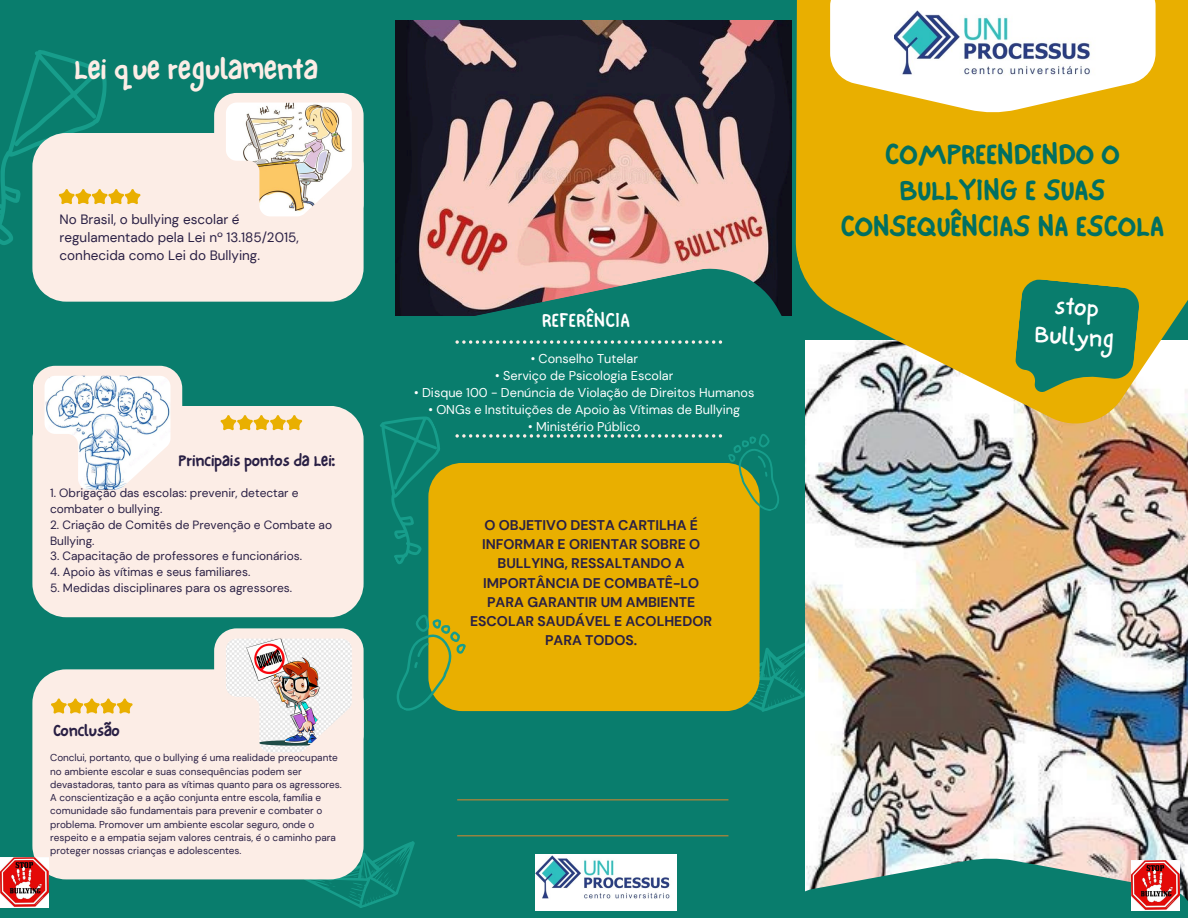
<style>
.page{position:relative;width:1188px;height:918px;background:#097d6d}
.page>*{position:absolute;margin:0;border:0;box-sizing:border-box;transform-origin:0 0}
.t1{font:30.15px/35.8px "NF One Little Font Bold";color:#016f61;text-align:center}
.t2{font:30px "NF One Little Font Bold";color:#fcede6}
.t3{font:25.2px/29.7px "NF One Little Font Regular";color:#fff;text-align:center}
.t4{font:21px "NF One Little Font Regular";color:#fff}
.t5{font:16.5px "NF One Little Font Bold";color:#291f44}
.t6{font:700 13.95px/19px "DM Sans";color:#291f44;text-align:center}
.t7{font:13.5px/18px "DM Sans";color:#291f44}
.t8{font:12.75px "DM Sans";color:#fff}
.t9{font:11.85px/15.9px "DM Sans";color:#291f44}
.t10{font:10.05px/13.4px "DM Sans";color:#291f44}
</style>
<div class="page">
<img style="left:396px;top:21px;width:396px;height:242px">
<div style="left:214px;top:93px;width:150px;height:133px;background:#fcede6;border-radius:22px"></div>
<svg style="left:395px;top:263px;width:397px;height:604px"></svg>
<svg style="left:694px;top:634px;width:111px;height:88px"></svg>
<img style="left:805px;top:430px;width:383px;height:428px">
<svg style="left:796px;top:0;width:392px;height:430px;background:#ddb42a"></svg>
<svg style="left:830px;top:0;width:326px;height:112px;background:#f9e9bb"></svg>
<div style="left:32px;top:133px;width:332px;height:169px;background:#fcede6"></div>
<img style="left:226px;top:103px;width:126px;height:113px">
<div style="left:428px;top:566px;width:332px;height:145px;background:#e9af00"></div>
<div style="left:33px;top:366px;width:149px;height:133px;background:#fcede6;border-radius:23px"></div>
<div style="left:32px;top:406px;width:332px;height:211px;background:#fcede6"></div>
<img style="left:45px;top:376px;width:125px;height:114px">
<div style="left:214px;top:628px;width:150px;height:129px;background:#fcede6;border-radius:22px"></div>
<svg style="left:301px;top:841px;width:123px;height:67px"></svg>
<div style="left:32px;top:669px;width:332px;height:210px;background:#fcede6"></div>
<img style="left:226px;top:639px;width:126px;height:113px">
<hr style="left:457px;top:799px;width:271px;height:1px;background:#c48533">
<hr style="left:457px;top:835px;width:271px;height:1px;background:#c48533">
<svg style="left:788px;top:858px;width:400px;height:53px"></svg>
<svg style="left:51px;top:698px;width:82px;height:16px"></svg>
<svg style="left:221px;top:415px;width:81px;height:15px"></svg>
<svg style="left:0;top:50px;width:140px;height:200px"></svg>
<svg style="left:1015px;top:278px;width:125px;height:114px"></svg>
<svg style="left:395px;top:610px;width:77px;height:112px"></svg>
<svg style="left:341px;top:403px;width:451px;height:163px"></svg>
<svg style="left:455px;top:340px;width:267px;height:4px"></svg>
<img style="left:894px;top:10px;width:206px;height:77px">
<img style="left:536px;top:855px;width:141px;height:56px">
<img style="left:0;top:858px;width:48px;height:49px">
<img style="left:1131px;top:861px;width:49px;height:49px">
<p class="t2" style="left:74px;top:51px;width:245px">Lei que regulamenta</p>
<p class="t7" style="left:60px;top:211px;width:241px">No Brasil, o bullying escolar é regulamentado pela Lei nº 13.185/2015, conhecida como Lei do Bullying.</p>
<p class="t5" style="left:179px;top:451px;width:159px">Principais pontos da Lei:</p>
<p class="t9" style="left:50px;top:485px;width:250px">1. Obrigação das escolas: prevenir, detectar e combater o bullying.</p>
<h6 class="t9" style="left:50px;top:517px;width:283px">2. Criação de Comitês de Prevenção e Combate ao<br>Bullying.</h6>
<p class="t9" style="left:50px;top:548px;width:253px">3. Capacitação de professores e funcionários.</p>
<p class="t9" style="left:50px;top:564px;width:202px">4. Apoio às vítimas e seus familiares.</p>
<p class="t9" style="left:50px;top:580px;width:243px">5. Medidas disciplinares para os agressores.</p>
<p class="t5" style="left:53px;top:721px;width:68px">Conclusão</p>
<h4 class="t10" style="left:50px;top:751px;width:293px">Conclui, portanto, que o bullying é uma realidade preocupante no ambiente escolar e suas consequências podem ser devastadoras, tanto para as vítimas quanto para os agressores.<br>A conscientização e a ação conjunta entre escola, família e comunidade são fundamentais para prevenir e combater o problema. Promover um ambiente escolar seguro, onde o respeito e a empatia sejam valores centrais, é o caminho para proteger nossas crianças e adolescentes.</h4>
<p class="t4" style="left:542px;top:307px;width:90px">REFERÊNCIA</p>
<p class="t8" style="left:531px;top:350px;width:109px">• Conselho Tutelar</p>
<h5 class="t8" style="left:495px;top:367px;width:180px">• Serviço de Psicologia Escolar</h5>
<p class="t8" style="left:414px;top:384px;width:342px">• Disque 100 - Denúncia de Violação de Direitos Humanos</p>
<p class="t8" style="left:428px;top:401px;width:313px">• ONGs e Instituições de Apoio às Vítimas de Bullying</p>
<p class="t8" style="left:528px;top:418px;width:114px">• Ministério Público</p>
<p class="t6" style="left:470px;top:516px;width:244px">O OBJETIVO DESTA CARTILHA É<br>INFORMAR E ORIENTAR SOBRE O<br>BULLYING, RESSALTANDO A<br>IMPORTÂNCIA DE COMBATÊ-LO<br>PARA GARANTIR UM AMBIENTE<br>ESCOLAR SAUDÁVEL E ACOLHEDOR<br>PARA TODOS.</p>
<p class="t1" style="left:840px;top:136px;width:325px">COMPREENDENDO O<br>BULLYING E SUAS<br>CONSEQUÊNCIAS NA ESCOLA</p>
<p class="t3" style="left:1039px;top:289px;width:81px;rotate:5deg">stop<br>Bullyng</p>
</div>
